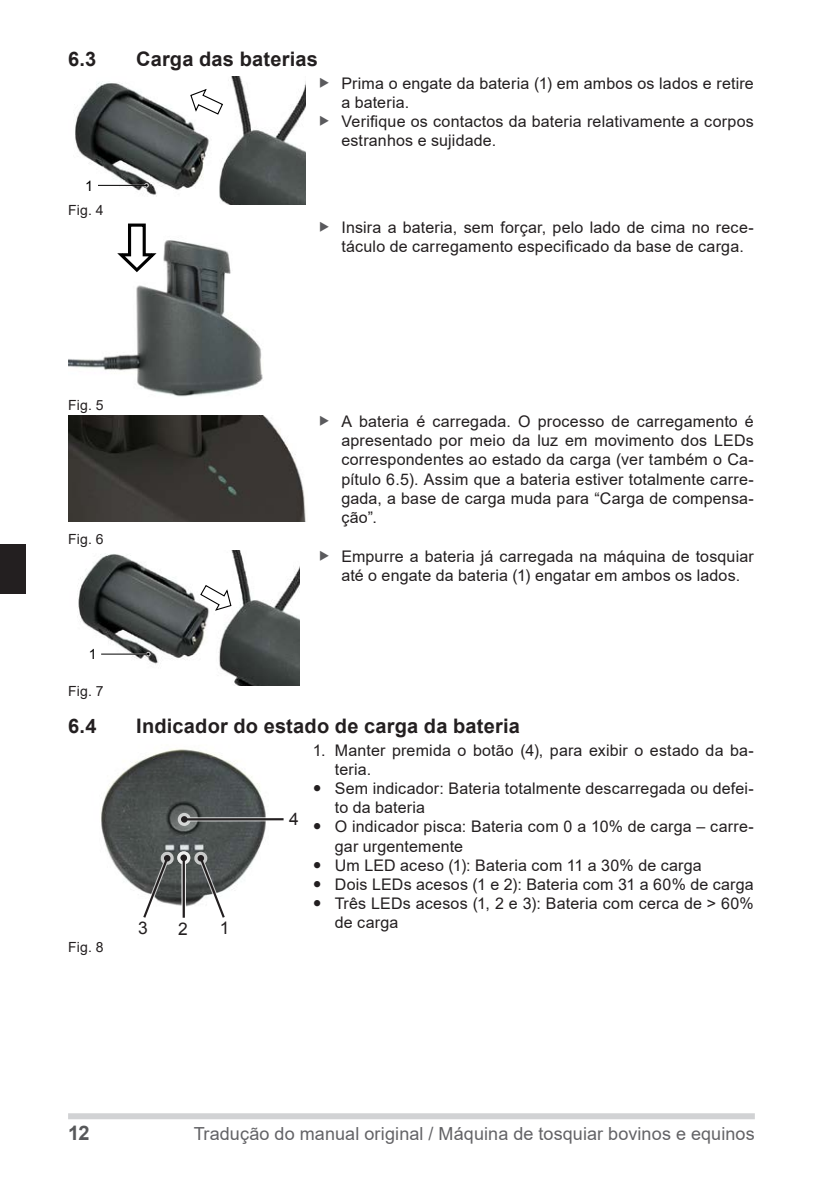
<style>
.page{position:relative;width:840px;height:1191px;background:#fff}
.page>*{position:absolute;margin:0;border:0;box-sizing:border-box;transform-origin:0 0}
.t1{font:700 20px "Arial";letter-spacing:.01em;color:#231f20}
.t2{font:700 20px "Arial";color:#57585a}
.t3{font:18px "Arial";letter-spacing:.005em;color:#636366}
.t4{font:17.4px "Arial";color:#231f20}
.t5{font:16px/19.2px "Arial";letter-spacing:.01em;color:#231f20}
.t6{font:14.4px "Arial";color:#000}
.t7{font:14px "Arial";letter-spacing:.015em;color:#231f20}
.t8{font:14px "Arial";color:#000}
</style>
<div class="page">
<div style="left:0;top:543px;width:26px;height:50px;background:#231f20"></div>
<div style="left:68px;top:1113px;width:686px;height:6px;background:#d1d2d4"></div>
<img style="left:75px;top:77px;width:230px;height:127px">
<hr style="left:98px;top:185px;width:48px;height:1px;background:#000">
<svg style="left:144px;top:183px;width:5px;height:5px"></svg>
<svg style="left:189px;top:88px;width:35px;height:27px"></svg>
<img style="left:68px;top:240px;width:195px;height:157px">
<svg style="left:113px;top:223px;width:47px;height:51px"></svg>
<img style="left:68px;top:415px;width:238px;height:107px">
<img style="left:78px;top:550px;width:221px;height:135px">
<hr style="left:101px;top:653px;width:47px;height:2px;background:#fff">
<hr style="left:101px;top:653px;width:47px;height:1px;background:#000">
<svg style="left:146px;top:652px;width:5px;height:4px"></svg>
<svg style="left:199px;top:584px;width:33px;height:27px"></svg>
<img style="left:101px;top:749px;width:165px;height:169px">
<div style="left:133px;top:917px;width:20px;height:22px;background:#fff"></div>
<div style="left:214px;top:917px;width:21px;height:22px;background:#fff"></div>
<svg style="left:191px;top:817px;width:92px;height:4px"></svg>
<svg style="left:178px;top:813px;width:13px;height:13px"></svg>
<hr style="left:184px;top:818px;width:99px;height:2px;background:#231f20">
<svg style="left:181px;top:816px;width:6px;height:6px"></svg>
<svg style="left:181px;top:864px;width:5px;height:53px"></svg>
<svg style="left:177px;top:851px;width:13px;height:13px"></svg>
<hr style="left:182px;top:858px;width:3px;height:59px;background:#231f20">
<div style="left:180px;top:854px;width:7px;height:7px;background:#231f20;border-radius:50%"></div>
<svg style="left:194px;top:851px;width:32px;height:67px"></svg>
<svg style="left:141px;top:851px;width:33px;height:67px"></svg>
<p class="t1" style="left:68px;top:44px;width:30px">6.3</p>
<p class="t1" style="left:136px;top:44px;width:183px">Carga das baterias</p>
<p class="t6" style="left:85px;top:176px;width:10px">1</p>
<p class="t7" style="left:68px;top:201px;width:37px">Fig. 4</p>
<p class="t5" style="left:341px;top:73px;width:414px">Prima o engate da bateria (1) em ambos os lados e retire a bateria.<br>Verifique os contactos da bateria relativamente a corpos estranhos e sujidade.</p>
<p class="t5" style="left:341px;top:217px;width:413px">Insira a bateria, sem forçar, pelo lado de cima no rece&shy;táculo de carregamento especificado da base de carga.</p>
<p class="t7" style="left:68px;top:395px;width:37px">Fig. 5</p>
<p class="t7" style="left:68px;top:530px;width:37px">Fig. 6</p>
<p class="t8" style="left:89px;top:645px;width:9px">1</p>
<p class="t7" style="left:68px;top:682px;width:37px">Fig. 7</p>
<p class="t5" style="left:341px;top:411px;width:414px;text-align:justify">A bateria é carregada. O processo de carregamento é apresentado por meio da luz em movimento dos LEDs correspondentes ao estado da carga (ver também o Ca&shy;pítulo 6.5). Assim que a bateria estiver totalmente carre&shy;gada, a base de carga muda para “Carga de compensa&shy;ção”.</p>
<p class="t5" style="left:341px;top:546px;width:413px">Empurre a bateria já carregada na máquina de tosquiar até o engate da bateria (1) engatar em ambos os lados.</p>
<p class="t1" style="left:68px;top:711px;width:30px">6.4</p>
<p class="t1" style="left:136px;top:711px;width:385px">Indicador do estado de carga da bateria</p>
<p class="t7" style="left:68px;top:937px;width:37px">Fig. 8</p>
<p class="t4" style="left:138px;top:917px;width:11px">3</p>
<p class="t4" style="left:178px;top:917px;width:11px">2</p>
<p class="t4" style="left:220px;top:917px;width:11px">1</p>
<p class="t4" style="left:289px;top:807px;width:11px">4</p>
<p class="t5" style="left:334px;top:740px;width:420px;text-indent:-22px">1. Manter premida o botão (4), para exibir o estado da ba&shy;teria.<br>Sem indicador: Bateria totalmente descarregada ou defei&shy;to da bateria<br>O indicador pisca: Bateria com 0 a 10% de carga – carre&shy;gar urgentemente<br>Um LED aceso (1): Bateria com 11 a 30% de carga<br>Dois LEDs acesos (1 e 2): Bateria com 31 a 60% de carga Três LEDs acesos (1, 2 e 3): Bateria com cerca de &gt; 60% de carga</p>
<p class="t2" style="left:68px;top:1118px;width:23px">12</p>
<p class="t3" style="left:194px;top:1121px;width:562px">Tradução do manual original / Máquina de tosquiar bovinos e equinos</p>
</div>
